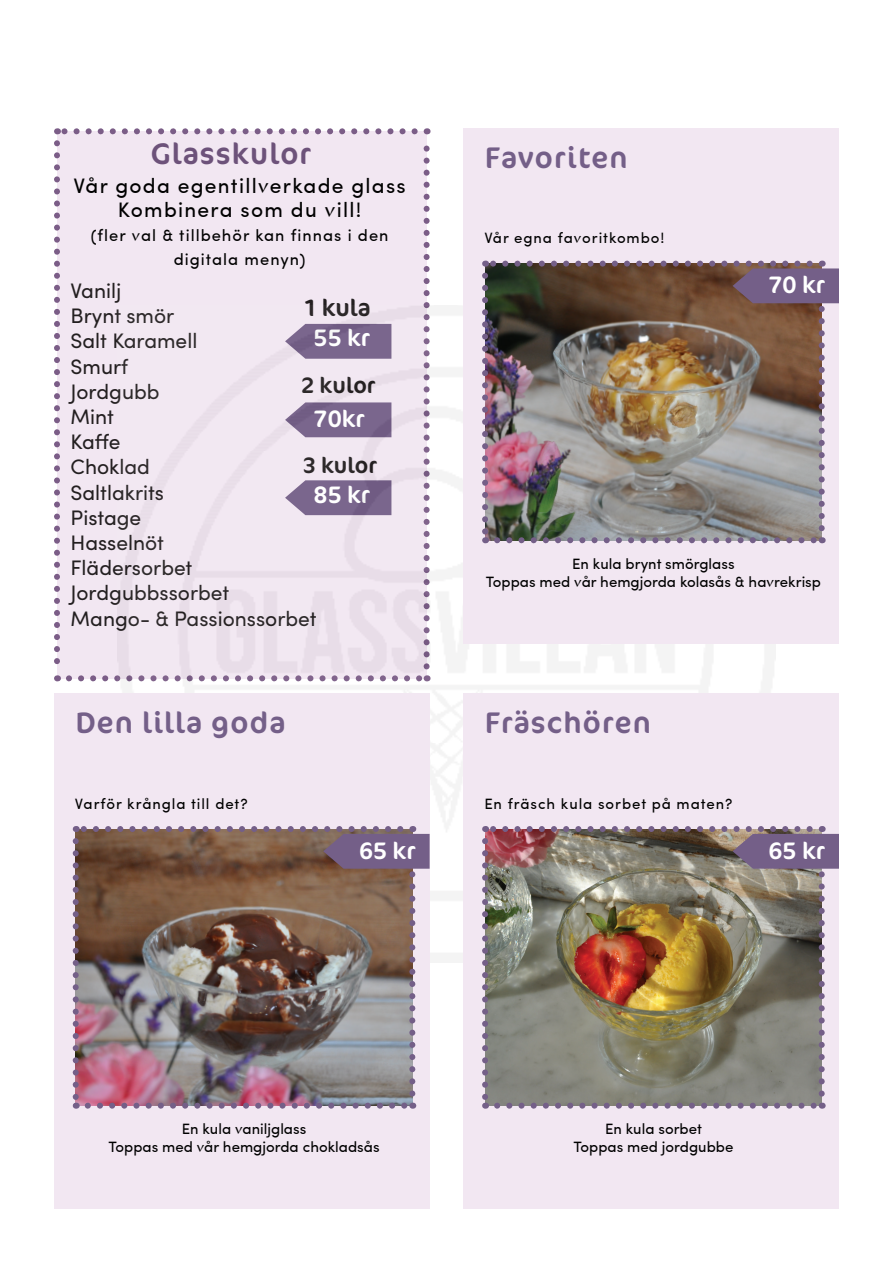
<style>
.page{position:relative;width:893px;height:1263px;background:#fff}
.page>*{position:absolute;margin:0;border:0;box-sizing:border-box;transform-origin:0 0}
.t1{font:30px "Cocon";letter-spacing:.04em;color:#745f88}
.t2{font:30px "Cocon";letter-spacing:.04em;color:#6d527a}
.t3{font:24px "Cocon Pro";color:#fff}
.t4{font:24px "Cocon";color:#fff}
.t5{font:24px "Cocon Pro";color:#231f20}
.t6{font:22.5px "Cocon Pro";color:#231f20}
.t7{font:21px/25.2px "Sofia Pro";color:#231f20}
.t8{font:21px/24px "Sofia Pro";letter-spacing:.06em;color:#000;text-align:center}
.t9{font:16.5px/24px "Sofia Pro";letter-spacing:.06em;color:#000;text-align:center}
.t10{font:15px/18px "Sofia Pro";color:#000;text-align:center}
.t11{font:15px "Sofia Pro";letter-spacing:.06em;color:#000}
.s1{font-family:"Cocon"}
</style>
<div class="page">
<div style="left:57px;top:131px;width:370px;height:547px;background:#f2e7f2"></div>
<svg style="left:69px;top:675px;width:49px;height:6px"></svg>
<svg style="left:54px;top:143px;width:6px;height:538px"></svg>
<svg style="left:424px;top:128px;width:6px;height:177px"></svg>
<svg style="left:57px;top:128px;width:358px;height:6px"></svg>
<img style="left:118px;top:305px;width:657px;height:657px">
<div style="left:54px;top:694px;width:376px;height:515px;background:#f2e7f2"></div>
<img style="left:73px;top:826px;width:357px;height:283px">
<div style="left:463px;top:694px;width:376px;height:515px;background:#f2e7f2"></div>
<img style="left:482px;top:826px;width:357px;height:283px">
<div style="left:463px;top:128px;width:376px;height:516px;background:#f2e7f2"></div>
<img style="left:482px;top:261px;width:357px;height:282px">
<h1 class="t2" style="left:151px;top:136px;width:162px">Glasskulor</h1>
<h3 class="t8" style="left:74px;top:172px;width:334px">Vår goda egentillverkade glass<br>Kombinera som du vill!</h3>
<p class="t9" style="left:91px;top:222px;width:299px">(fler val &amp; tillbehör kan finnas i den digitala menyn)</p>
<h3 class="t7" style="left:71px;top:277px;width:247px">Vanilj<br>Brynt smör<br>Salt Karamell<br>Smurf<br>Jordgubb<br>Mint<br>Kaffe<br>Choklad<br>Saltlakrits<br>Pistage<br>Hasselnöt<br>Flädersorbet<br>Jordgubbssorbet<br>Mango- &amp; Passionssorbet</h3>
<h2 class="t5" style="left:302px;top:292px;width:70px">1 kula</h2>
<h2 class="t4" style="left:313px;top:324px;width:58px">55 kr</h2>
<h3 class="t6" style="left:301px;top:370px;width:76px">2 kulor</h3>
<h2 class="t3" style="left:313px;top:403px;width:53px">70kr</h2>
<h3 class="t6" style="left:303px;top:450px;width:76px">3 kulor</h3>
<h2 class="t4" style="left:313px;top:480px;width:58px">85 kr</h2>
<h1 class="t1" style="left:76px;top:705px;width:211px">Den lilla goda</h1>
<p class="t11" style="left:75px;top:792px;width:174px">Varför krångla till det?</p>
<h2 class="t3" style="left:359px;top:834px;width:58px">65 <span class="s1">kr</span></h2>
<h1 class="t1" style="left:485px;top:140px;width:144px">Favoriten</h1>
<p class="t11" style="left:484px;top:227px;width:181px">Vår egna favoritkombo!</p>
<h2 class="t3" style="left:768px;top:269px;width:58px">70 <span class="s1">kr</span></h2>
<p class="t10" style="left:486px;top:553px;width:337px">En kula brynt smörglass<br>Toppas med vår hemgjorda kolasås &amp; havrekrisp</p>
<h1 class="t1" style="left:485px;top:705px;width:167px">Fräschören</h1>
<p class="t11" style="left:484px;top:792px;width:249px">En fräsch kula sorbet på maten?</p>
<h2 class="t3" style="left:768px;top:834px;width:58px">65 <span class="s1">kr</span></h2>
<p class="t10" style="left:108px;top:1119px;width:273px">En kula vaniljglass<br>Toppas med vår hemgjorda chokladsås</p>
<p class="t10" style="left:573px;top:1119px;width:161px">En kula sorbet<br>Toppas med jordgubbe</p>
</div>
